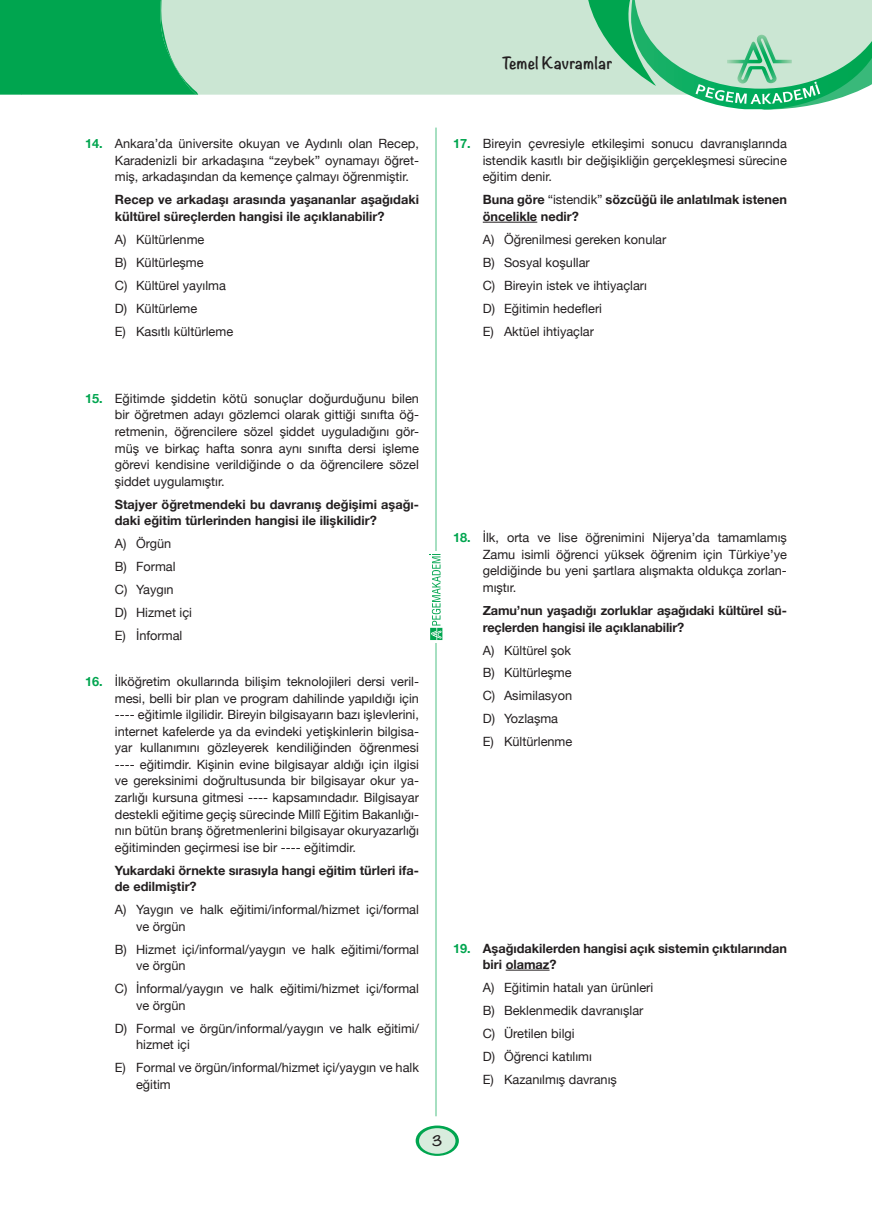
<style>
.page{position:relative;width:872px;height:1212px;background:#fff}
.page>*{position:absolute;margin:0;border:0;box-sizing:border-box;transform-origin:0 0}
.t1{font:700 15px "Noteworthy";letter-spacing:.02em;color:#231f20}
.t2{font:12.75px/16.5px "Helvetica Neue";color:#231f20;text-align:justify}
.soru_koku{font:700 12.75px/16.5px "Helvetica Neue";color:#231f20}
.t3{font:700 12.75px "Noteworthy";color:#231f20}
.s1{font-weight:700;color:#00a54f}
.s2{font-weight:400}
.s3{color:#00a54f}
</style>
<div class="page">
<hr style="left:435px;top:128px;width:1px;height:988px;background:#00a54f">
<div style="left:198px;top:0;width:388px;height:95px;background:#cbe6d3"></div>
<svg style="left:586px;top:0;width:286px;height:109px;background:#9dd8b7"></svg>
<svg style="left:0;top:0;width:198px;height:95px;background:#1bad61"></svg>
<svg style="left:415px;top:1125px;width:44px;height:31px"></svg>
<div style="left:419px;top:1128px;width:36px;height:26px;background:#d8ecdd;border-radius:50%"></div>
<div style="left:428px;top:551px;width:16px;height:92px;background:#fff"></div>
<svg style="left:429px;top:554px;width:13px;height:86px"></svg>
<hr style="left:483px;top:222px;width:54px;height:1px;background:#231f20">
<hr style="left:505px;top:970px;width:44px;height:1px;background:#231f20">
<p class="t1" style="left:502px;top:50px;width:112px">Temel Kavramlar</p>
<p class="t2" style="left:115px;top:136px;width:306px;text-indent:-30px"><span class="s1">14.</span> Ankara’da üniversite okuyan ve Aydınlı olan Recep, Karadenizli bir arkadaşına “zeybek” oynamayı öğret&shy;miş, arkadaşından da kemençe çalmayı öğrenmiştir.</p>
<p class="soru_koku" style="left:115px;top:192px;width:306px">Recep ve arkadaşı arasında yaşananlar aşağıdaki kültürel süreçlerden hangisi ile açıklanabilir?</p>
<p class="t2" style="left:115px;top:232px;width:91px">A) Kültürlenme</p>
<p class="t2" style="left:115px;top:255px;width:90px">B) Kültürleşme</p>
<p class="t2" style="left:115px;top:278px;width:113px">C) Kültürel yayılma</p>
<p class="t2" style="left:115px;top:301px;width:84px">D) Kültürleme</p>
<p class="t2" style="left:115px;top:324px;width:120px">E) Kasıtlı kültürleme</p>
<p class="t2" style="left:483px;top:136px;width:306px;text-indent:-30px"><span class="s1">17.</span> Bireyin çevresiyle etkileşimi sonucu davranışlarında istendik kasıtlı bir değişikliğin gerçekleşmesi sürecine eğitim denir.</p>
<p class="soru_koku" style="left:483px;top:192px;width:306px">Buna göre <span class="s2">“istendik”</span> sözcüğü ile anlatılmak istenen öncelikle nedir?</p>
<p class="t2" style="left:483px;top:232px;width:185px">A) Öğrenilmesi gereken konular</p>
<p class="t2" style="left:483px;top:255px;width:108px">B) Sosyal koşullar</p>
<p class="t2" style="left:483px;top:278px;width:166px">C) Bireyin istek ve ihtiyaçları</p>
<p class="t2" style="left:483px;top:301px;width:121px">D) Eğitimin hedefleri</p>
<p class="t2" style="left:483px;top:324px;width:113px">E) Aktüel ihtiyaçlar</p>
<p class="t2" style="left:115px;top:391px;width:306px;text-indent:-30px"><span class="s1">15.</span> Eğitimde şiddetin kötü sonuçlar doğurduğunu bilen bir öğretmen adayı gözlemci olarak gittiği sınıfta öğ&shy;retmenin, öğrencilere sözel şiddet uyguladığını gör&shy;müş ve birkaç hafta sonra aynı sınıfta dersi işleme görevi kendisine verildiğinde o da öğrencilere sözel şiddet uygulamıştır.</p>
<p class="soru_koku" style="left:115px;top:496px;width:306px">Stajyer öğretmendeki bu davranış değişimi aşağı&shy;daki eğitim türlerinden hangisi ile ilişkilidir?</p>
<p class="t2" style="left:115px;top:536px;width:58px">A) Örgün</p>
<p class="t2" style="left:115px;top:559px;width:62px">B) Formal</p>
<p class="t2" style="left:115px;top:582px;width:60px">C) Yaygın</p>
<p class="t2" style="left:115px;top:605px;width:79px">D) Hizmet içi</p>
<p class="t2" style="left:115px;top:628px;width:69px">E) İnformal</p>
<p class="t2" style="left:115px;top:674px;width:306px;text-indent:-30px"><span class="s1">16.</span> İlköğretim okullarında bilişim teknolojileri dersi veril&shy;mesi, belli bir plan ve program dahilinde yapıldığı için ---- eğitimle ilgilidir. Bireyin bilgisayarın bazı işlevlerini, internet kafelerde ya da evindeki yetişkinlerin bilgisa&shy;yar kullanımını gözleyerek kendiliğinden öğrenmesi ---- eğitimdir. Kişinin evine bilgisayar aldığı için ilgisi ve gereksinimi doğrultusunda bir bilgisayar okur ya&shy;zarlığı kursuna gitmesi ---- kapsamındadır. Bilgisayar destekli eğitime geçiş sürecinde Millî Eğitim Bakanlığı&shy;nın bütün branş öğretmenlerini bilgisayar okuryazarlığı eğitiminden geçirmesi ise bir ---- eğitimdir.</p>
<p class="soru_koku" style="left:115px;top:862px;width:306px">Yukardaki örnekte sırasıyla hangi eğitim türleri ifa&shy;de edilmiştir?</p>
<p class="t2" style="left:136px;top:902px;width:284px;text-indent:-21px">A) Yaygın ve halk eğitimi/informal/hizmet içi/formal ve örgün</p>
<p class="t2" style="left:136px;top:942px;width:284px;text-indent:-21px">B) Hizmet içi/informal/yaygın ve halk eğitimi/formal ve örgün</p>
<p class="t2" style="left:136px;top:981px;width:284px;text-indent:-21px">C) İnformal/yaygın ve halk eğitimi/hizmet içi/formal ve örgün</p>
<p class="t2" style="left:136px;top:1021px;width:284px;text-indent:-21px">D) Formal ve örgün/informal/yaygın ve halk eğitimi/ hizmet içi</p>
<p class="t2" style="left:136px;top:1060px;width:284px;text-indent:-21px">E) Formal ve örgün/informal/hizmet içi/yaygın ve halk eğitim</p>
<p class="t2" style="left:483px;top:530px;width:306px;text-indent:-30px"><span class="s1">18.</span> İlk, orta ve lise öğrenimini Nijerya’da tamamlamış Zamu isimli öğrenci yüksek öğrenim için Türkiye’ye geldiğinde bu yeni şartlara alışmakta oldukça zorlan&shy;mıştır.</p>
<p class="soru_koku" style="left:483px;top:602px;width:306px">Zamu’nun yaşadığı zorluklar aşağıdaki kültürel sü&shy;reçlerden hangisi ile açıklanabilir?</p>
<p class="t2" style="left:483px;top:642px;width:90px">A) Kültürel şok</p>
<p class="t2" style="left:483px;top:665px;width:90px">B) Kültürleşme</p>
<p class="t2" style="left:483px;top:688px;width:91px">C) Asimilasyon</p>
<p class="t2" style="left:483px;top:711px;width:77px">D) Yozlaşma</p>
<p class="t2" style="left:483px;top:734px;width:91px">E) Kültürlenme</p>
<p class="soru_koku" style="left:483px;top:941px;width:306px;line-height:15.9px;text-indent:-30px"><span class="s3">19.</span> Aşağıdakilerden hangisi açık sistemin çıktılarından biri olamaz?</p>
<p class="t2" style="left:483px;top:980px;width:172px">A) Eğitimin hatalı yan ürünleri</p>
<p class="t2" style="left:483px;top:1003px;width:162px">B) Beklenmedik davranışlar</p>
<p class="t2" style="left:483px;top:1026px;width:93px">C) Üretilen bilgi</p>
<p class="t2" style="left:483px;top:1048px;width:111px">D) Öğrenci katılımı</p>
<p class="t2" style="left:483px;top:1071px;width:136px">E) Kazanılmış davranış</p>
<p class="t3" style="left:432px;top:1130px;width:12px">3</p>
</div>
